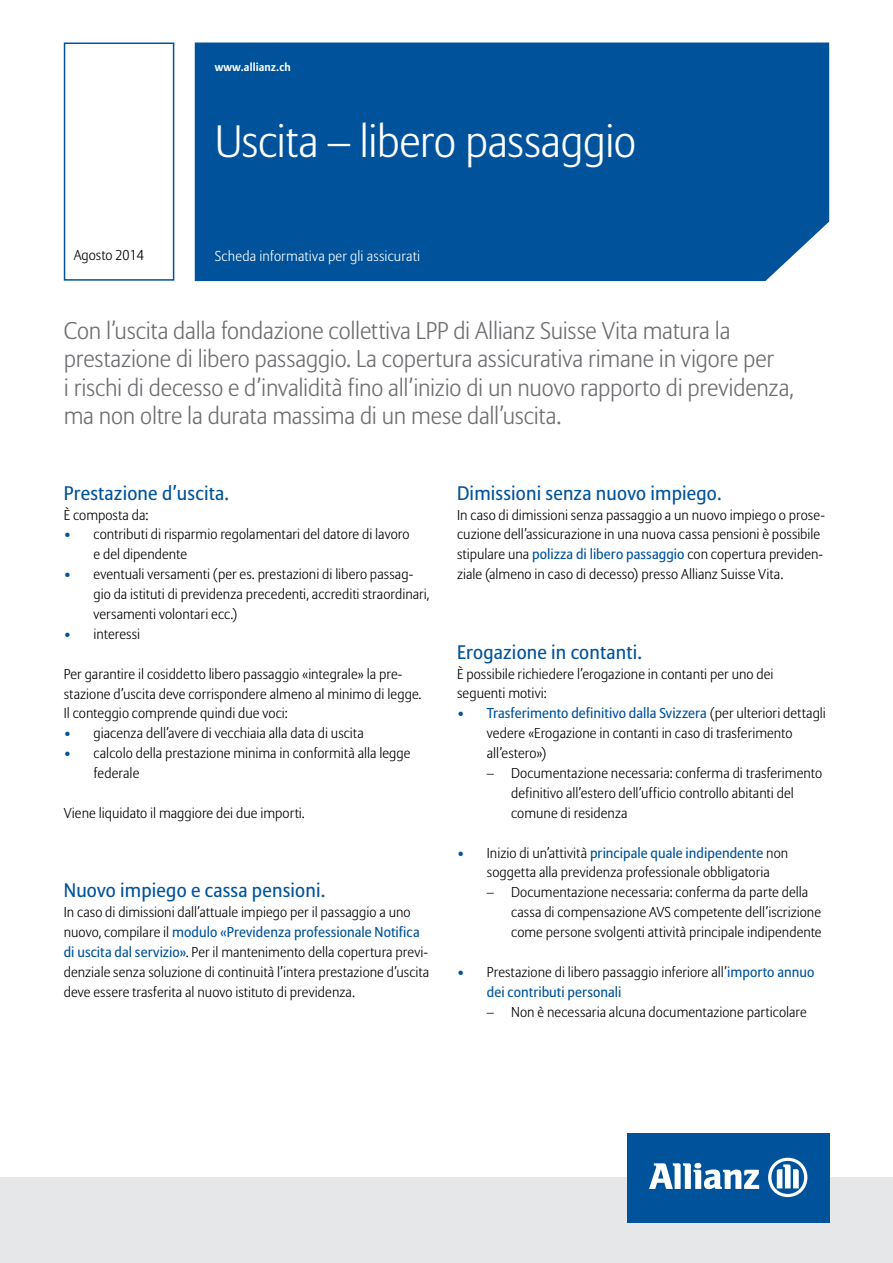
<style>
.page{position:relative;width:893px;height:1263px;background:#fff}
.page>*{position:absolute;margin:0;border:0;box-sizing:border-box;transform-origin:0 0}
.t1{font:300 45px "Allianz Sans";letter-spacing:-.015em;color:#fff}
.t2{font:300 24px/28.5px "Allianz Sans";letter-spacing:-.01em;color:#6d6e71}
.t3{font:19.5px "Allianz Sans";letter-spacing:.01em;color:#00539b}
.t4{font:300 14.25px/20px "Allianz Sans";color:#000}
.t5{font:300 14.25px "Allianz Sans";letter-spacing:.01em;color:#fff}
.t6{font:700 11.25px "Allianz Sans";letter-spacing:.01em;color:#fff}
.s1{color:#00539b}
.s2{font-weight:400;color:#00539b}
</style>
<div class="page">
<div style="left:0;top:1178px;width:893px;height:85px;background:#e6e7e8"></div>
<div style="left:627px;top:1133px;width:202px;height:90px;background:#00539b"></div>
<svg style="left:649px;top:1163px;width:110px;height:26px"></svg>
<svg style="left:768px;top:1158px;width:39px;height:39px"></svg>
<div style="left:195px;top:43px;width:634px;height:238px;background:#00539b"></div>
<div style="left:64px;top:43px;width:110px;height:238px;border:2px solid #00539b"></div>
<p class="t6" style="left:215px;top:60px;width:77px">www.allianz.ch</p>
<h1 class="t1" style="left:215px;top:114px;width:423px">Uscita – libero passaggio</h1>
<p class="t4" style="left:74px;top:246px;width:72px">Agosto 2014</p>
<p class="t5" style="left:215px;top:247px;width:207px">Scheda informativa per gli assicurati</p>
<p class="t2" style="left:64px;top:317px;width:731px">Con l’uscita dalla fondazione collettiva LPP di Allianz Suisse Vita matura la prestazione di libero passaggio. La copertura assicurativa rimane in vigore per<br>i rischi di decesso e d’invalidità fino all’inizio di un nuovo rapporto di previdenza, ma non oltre la durata massima di un mese dall’uscita.</p>
<h3 class="t3" style="left:64px;top:481px;width:167px">Prestazione d’uscita.</h3>
<p class="t4" style="left:64px;top:505px;width:86px">È composta da:</p>
<p class="t4" style="left:94px;top:525px;width:318px;text-indent:-30px"><span class="s1">•</span> contributi di risparmio regolamentari del datore di lavoro e del dipendente</p>
<p class="t4" style="left:94px;top:565px;width:338px;text-indent:-30px"><span class="s1">•</span> eventuali versamenti (per es. prestazioni di libero passag&shy;gio da istituti di previdenza precedenti, accrediti straordinari, versamenti volontari ecc.)</p>
<p class="t4" style="left:64px;top:624px;width:78px"><span class="s1">•</span> interessi</p>
<p class="t4" style="left:64px;top:664px;width:359px">Per garantire il cosiddetto libero passaggio «integrale» la pre&shy;stazione d’uscita deve corrispondere almeno al minimo di legge.<br>Il conteggio comprende quindi due voci:</p>
<p class="t4" style="left:64px;top:724px;width:301px"><span class="s1">•</span> giacenza dell’avere di vecchiaia alla data di uscita</p>
<p class="t4" style="left:94px;top:744px;width:319px;text-indent:-30px"><span class="s1">•</span> calcolo della prestazione minima in conformità alla legge federale</p>
<p class="t4" style="left:64px;top:803px;width:243px">Viene liquidato il maggiore dei due importi.</p>
<h3 class="t3" style="left:64px;top:879px;width:263px">Nuovo impiego e cassa pensioni.</h3>
<p class="t4" style="left:64px;top:903px;width:367px">In caso di dimissioni dall’attuale impiego per il passaggio a uno nuovo, compilare il <span class="s2">modulo «Previdenza professionale Notifica di uscita dal servizio»</span>. Per il mantenimento della copertura previ&shy;denziale senza soluzione di continuità l’intera prestazione d’uscita deve essere trasferita al nuovo istituto di previdenza.</p>
<h3 class="t3" style="left:457px;top:481px;width:266px">Dimissioni senza nuovo impiego.</h3>
<p class="t4" style="left:457px;top:505px;width:369px">In caso di dimissioni senza passaggio a un nuovo impiego o prose&shy;cuzione dell’assicurazione in una nuova cassa pensioni è possibile stipulare una <span class="s2">polizza di libero passaggio</span> con copertura previden&shy;ziale (almeno in caso di decesso) presso Allianz Suisse Vita.</p>
<h3 class="t3" style="left:457px;top:640px;width:187px">Erogazione in contanti.</h3>
<p class="t4" style="left:457px;top:664px;width:318px">È possibile richiedere l’erogazione in contanti per uno dei seguenti motivi:</p>
<p class="t4" style="left:487px;top:704px;width:341px;text-indent:-30px"><span class="s1">•</span> <span class="s2">Trasferimento definitivo dalla Svizzera</span> (per ulteriori dettagli vedere «Erogazione in contanti in caso di trasferimento all’estero»)</p>
<p class="t4" style="left:511px;top:764px;width:312px;text-indent:-24px">– Documentazione necessaria: conferma di trasferimento definitivo all’estero dell’ufficio controllo abitanti del comune di residenza</p>
<p class="t4" style="left:487px;top:843px;width:303px;text-indent:-30px"><span class="s1">•</span> Inizio di un’attività <span class="s2">principale quale indipendente</span> non soggetta alla previdenza professionale obbligatoria</p>
<p class="t4" style="left:511px;top:883px;width:312px;text-indent:-24px">– Documentazione necessaria: conferma da parte della cassa di compensazione AVS competente dell’iscrizione come persone svolgenti attività principale indipendente</p>
<p class="t4" style="left:487px;top:962px;width:329px;text-indent:-30px"><span class="s1">•</span> Prestazione di libero passaggio inferiore all’<span class="s2">importo annuo dei contributi personali</span></p>
<p class="t4" style="left:487px;top:1002px;width:321px">– Non è necessaria alcuna documentazione particolare</p>
</div>
